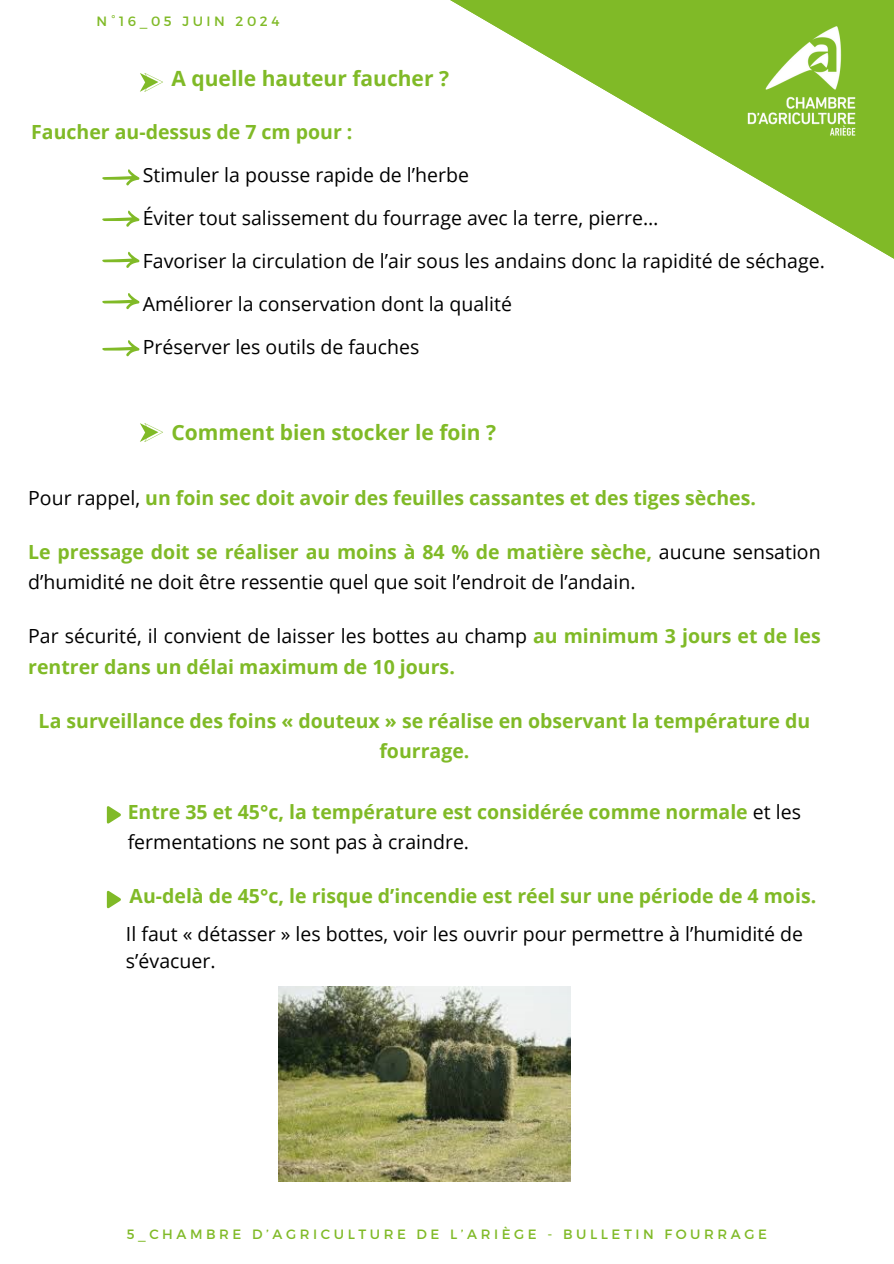
<style>
.page{position:relative;width:894px;height:1264px;background:#fff}
.page>*{position:absolute;margin:0;border:0;box-sizing:border-box;transform-origin:0 0}
.t1{font:700 21px "Open Sans";color:#80ba27}
.t2{font:700 19.5px/30.3px "Open Sans";color:#80ba27}
.t3{font:19.5px/30.3px "Open Sans";color:#000}
.t4{font:13.5px "Montserrat";letter-spacing:.265em;color:#80ba27}
.s1{font-weight:400;color:#000}
.s2{font-weight:700;color:#80ba27}
</style>
<div class="page">
<svg style="left:450px;top:0;width:443px;height:258px"></svg>
<img style="left:735px;top:14px;width:132px;height:134px">
<svg style="left:140px;top:423px;width:23px;height:19px"></svg>
<svg style="left:140px;top:73px;width:23px;height:19px"></svg>
<svg style="left:102px;top:210px;width:37px;height:17px"></svg>
<svg style="left:102px;top:252px;width:37px;height:16px"></svg>
<svg style="left:102px;top:293px;width:37px;height:16px"></svg>
<svg style="left:102px;top:169px;width:37px;height:17px"></svg>
<svg style="left:102px;top:340px;width:37px;height:16px"></svg>
<svg style="left:107px;top:890px;width:14px;height:18px"></svg>
<img style="left:278px;top:986px;width:292px;height:195px">
<svg style="left:107px;top:806px;width:14px;height:17px"></svg>
<h1 class="t4" style="left:97px;top:13px;width:184px">N°16_05 JUIN 2024</h1>
<h2 class="t1" style="left:171px;top:64px;width:279px">A quelle hauteur faucher ?</h2>
<h2 class="t2" style="left:31px;top:116px;width:323px">Faucher au-dessus de 7 cm pour :</h2>
<h2 class="t3" style="left:143px;top:159px;width:327px">Stimuler la pousse rapide de l’herbe</h2>
<h2 class="t3" style="left:143px;top:202px;width:517px">Éviter tout salissement du fourrage avec la terre, pierre…</h2>
<p class="t3" style="left:143px;top:245px;width:683px">Favoriser la circulation de l’air sous les andains donc la rapidité de séchage.</p>
<p class="t3" style="left:143px;top:288px;width:370px">Améliorer la conservation dont la qualité</p>
<p class="t3" style="left:143px;top:331px;width:278px">Préserver les outils de fauches</p>
<p class="t1" style="left:171px;top:417px;width:326px">Comment bien stocker le foin ?</p>
<p class="t2" style="left:28px;top:482px;width:729px"><span class="s1">Pour rappel,</span> un foin sec doit avoir des feuilles cassantes et des tiges sèches.</p>
<h1 class="t3" style="left:28px;top:536px;width:793px"><span class="s2">Le pressage doit se réaliser au moins à 84 % de matière sèche,</span> aucune sensation d’humidité ne doit être ressentie quel que soit l’endroit de l’andain.</h1>
<p class="t2" style="left:28px;top:620px;width:793px"><span class="s1">Par sécurité, il convient de laisser les bottes au champ</span> au minimum 3 jours et de les rentrer dans un délai maximum de 10 jours.</p>
<h1 class="t2" style="left:39px;top:705px;width:772px;text-align:center">La surveillance des foins « douteux » se réalise en observant la température du fourrage.</h1>
<h2 class="t2" style="left:128px;top:796px;width:674px">Entre 35 et 45°c, la température est considérée comme normale <span class="s1">et les fermentations ne sont pas à craindre.</span></h2>
<h2 class="t2" style="left:129px;top:880px;width:688px">Au-delà de 45°c, le risque d’incendie est réel sur une période de 4 mois.</h2>
<h2 class="t3" style="left:126px;top:919px;width:678px;line-height:27px">Il faut « détasser » les bottes, voir les ouvrir pour permettre à l’humidité de s’évacuer.</h2>
<p class="t4" style="left:127px;top:1224px;width:641px">5_CHAMBRE D’AGRICULTURE DE L’ARIÈGE - BULLETIN FOURRAGE</p>
</div>
